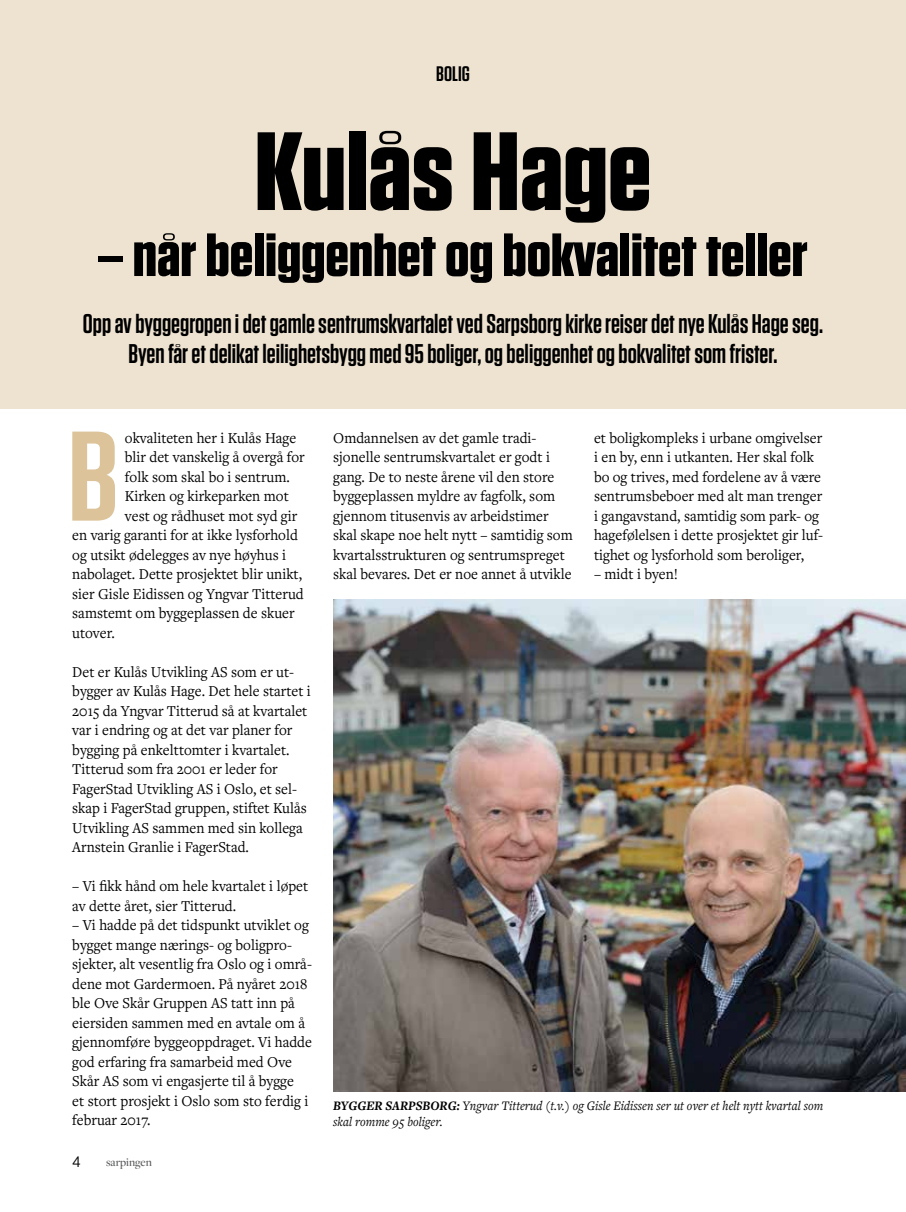
<style>
.page{position:relative;width:906px;height:1212px;background:#fff}
.page>*{position:absolute;margin:0;border:0;box-sizing:border-box;transform-origin:0 0}
.t1{font:600 127.2px "Tungsten";color:#dcc39a;scale:1.1 1}
.t2{font:700 111px "Tungsten";color:#000;scale:1.11 1}
.t3{font:700 60px "Tungsten";color:#000;scale:1.11 1}
.t4{font:600 27px/30px "Tungsten";color:#000;text-align:center}
.t5{font:600 21px "Tungsten";color:#000}
.t6{font:15.75px/19.5px "Freight Text Pro";color:#000;scale:.95 1}
.t7{font:15px "Gotham Narrow";color:#000}
.t8{font:italic 13.5px/15.8px "Freight Text Pro";color:#000;scale:.95 1}
.t9{font:500 12px "Freight Disp Pro";color:#58595b}
.s1{font-weight:700}
</style>
<div class="page">
<div style="left:0;top:0;width:906px;height:408px;background:#eee3d1"></div>
<img style="left:333px;top:600px;width:573px;height:492px">
<h3 class="t5" style="left:436px;top:62px;width:35px">BOLIG</h3>
<h2 class="t2" style="left:254px;top:112px;width:359px">Kulås Hage</h2>
<h3 class="t3" style="left:98px;top:223px;width:640px">– når beliggenhet og bokvalitet teller</h3>
<h3 class="t4" style="left:83px;top:309px;width:741px">Opp av byggegropen i det gamle sentrumskvartalet ved Sarpsborg kirke reiser det nye Kulås Hage seg.<br>Byen får et delikat leilighetsbygg med 95 boliger, og beliggenhet og bokvalitet som frister.</h3>
<h1 class="t1" style="left:68px;top:409px;width:48px">B</h1>
<p class="t6" style="left:125px;top:427px;width:182px">okvaliteten her i Kulås Hage</p>
<p class="t6" style="left:125px;top:447px;width:191px">blir det vanskelig å overgå for</p>
<p class="t6" style="left:125px;top:466px;width:175px">folk som skal bo i sentrum.</p>
<p class="t6" style="left:125px;top:486px;width:174px">Kirken og kirkeparken mot</p>
<p class="t6" style="left:125px;top:505px;width:183px">vest og rådhuset mot syd gir</p>
<p class="t6" style="left:72px;top:525px;width:239px">en varig garanti for at ikke lysforhold</p>
<p class="t6" style="left:72px;top:544px;width:226px">og utsikt ødelegges av nye høyhus i</p>
<p class="t6" style="left:72px;top:564px;width:243px">nabolaget. Dette prosjektet blir unikt,</p>
<p class="t6" style="left:72px;top:583px;width:245px">sier Gisle Eidissen og Yngvar Titterud</p>
<p class="t6" style="left:72px;top:603px;width:235px">samstemt om byggeplassen de skuer</p>
<p class="t6" style="left:72px;top:622px;width:46px">utover.</p>
<p class="t6" style="left:72px;top:661px;width:253px">Det er Kulås Utvikling AS som er ut&shy;bygger av Kulås Hage. Det hele startet i 2015 da Yngvar Titterud så at kvartalet var i endring og at det var planer for bygging på enkelttomter i kvartalet.<br>Titterud som fra 2001 er leder for FagerStad Utvikling AS i Oslo, et sel&shy;skap i FagerStad gruppen, stiftet Kulås Utvikling AS sammen med sin kollega Arnstein Granlie i FagerStad.</p>
<p class="t6" style="left:72px;top:876px;width:250px">– Vi fikk hånd om hele kvartalet i løpet av dette året, sier Titterud.</p>
<p class="t6" style="left:72px;top:915px;width:254px">– Vi hadde på det tidspunkt utviklet og bygget mange nærings- og boligpro&shy;sjekter, alt vesentlig fra Oslo og i områ&shy;dene mot Gardermoen. På nyåret 2018 ble Ove Skår Gruppen AS tatt inn på eiersiden sammen med en avtale om å gjennomføre byggeoppdraget. Vi hadde god erfaring fra samarbeid med Ove Skår AS som vi engasjerte til å bygge<br>et stort prosjekt i Oslo som sto ferdig i februar 2017.</p>
<p class="t7" style="left:72px;top:1152px;width:10px">4</p>
<p class="t9" style="left:106px;top:1154px;width:47px">sarpingen</p>
<p class="t6" style="left:333px;top:427px;width:254px">Omdannelsen av det gamle tradi&shy;sjonelle sentrumskvartalet er godt i gang. De to neste årene vil den store byggeplassen myldre av fagfolk, som gjennom titusenvis av arbeidstimer skal skape noe helt nytt – samtidig som kvartalsstrukturen og sentrumspreget skal bevares. Det er noe annet å utvikle</p>
<p class="t6" style="left:594px;top:427px;width:242px">et boligkompleks i urbane omgivelser i en by, enn i utkanten. Her skal folk bo og trives, med fordelene av å være sentrumsbeboer med alt man trenger i gangavstand, samtidig som park- og hagefølelsen i dette prosjektet gir luf&shy;tighet og lysforhold som beroliger,</p>
<p class="t6" style="left:594px;top:564px;width:90px">– midt i byen!</p>
<p class="t8" style="left:333px;top:1097px;width:517px"><span class="s1">BYGGER SARPSBORG:</span> Yngvar Titterud (t.v.) og Gisle Eidissen ser ut over et helt nytt kvartal som skal romme 95 boliger.</p>
</div>
